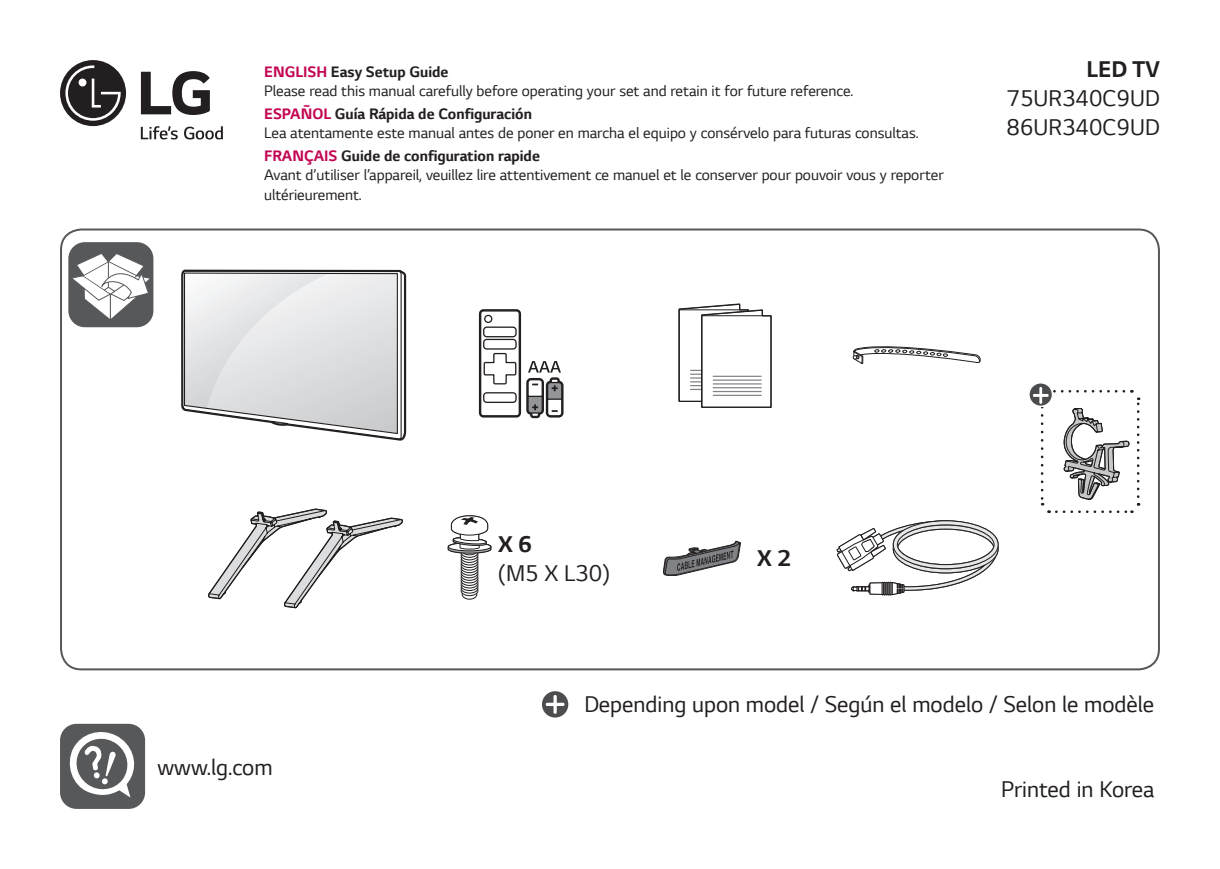
<style>
.page{position:relative;width:1220px;height:869px;background:#fff}
.page>*{position:absolute;margin:0;border:0;box-sizing:border-box;transform-origin:0 0}
.LED_TV___MODEL{font:24px/28.8px "LG Smart";color:#231f20}
.Acc___lg_com{font:24px "LG Smart";color:#231f20}
.t1{font:700 24px "LG Smart";color:#231f20}
.Body{font:16px/19.2px "LG Smart";color:#231f20}
.Langs{font:700 16px "LG Smart";color:#231f20}
.s1{color:#c30552}
.s2{font-weight:700}
</style>
<div class="page">
<svg style="left:181px;top:269px;width:225px;height:171px"></svg>
<svg style="left:479px;top:309px;width:85px;height:109px"></svg>
<svg style="left:678px;top:303px;width:94px;height:105px"></svg>
<hr style="left:713px;top:375px;width:48px;height:2px;background:#808285">
<hr style="left:713px;top:379px;width:48px;height:1px;background:#808285">
<hr style="left:713px;top:383px;width:48px;height:1px;background:#808285">
<hr style="left:713px;top:387px;width:48px;height:1px;background:#808285">
<hr style="left:713px;top:391px;width:48px;height:1px;background:#808285">
<hr style="left:713px;top:394px;width:48px;height:2px;background:#808285">
<svg style="left:853px;top:346px;width:128px;height:18px"></svg>
<svg style="left:1029px;top:383px;width:23px;height:23px"></svg>
<div style="left:1028px;top:382px;width:25px;height:25px;border:2px solid #fff;border-radius:50%"></div>
<svg style="left:1033px;top:387px;width:108px;height:126px"></svg>
<svg style="left:208px;top:508px;width:195px;height:100px"></svg>
<div style="left:462px;top:589px;width:15px;height:10px;border:1px solid #231f20;border-radius:50%"></div>
<svg style="left:461px;top:586px;width:17px;height:9px"></svg>
<div style="left:461px;top:585px;width:17px;height:11px;border:1px solid #231f20;border-radius:50%"></div>
<div style="left:461px;top:583px;width:17px;height:10px;border:1px solid #231f20;border-radius:50%"></div>
<svg style="left:461px;top:581px;width:17px;height:9px"></svg>
<div style="left:461px;top:580px;width:17px;height:11px;border:1px solid #231f20;border-radius:50%"></div>
<svg style="left:461px;top:578px;width:17px;height:10px"></svg>
<div style="left:461px;top:578px;width:17px;height:10px;border:1px solid #231f20;border-radius:50%"></div>
<div style="left:461px;top:575px;width:17px;height:10px;border:1px solid #231f20;border-radius:50%"></div>
<svg style="left:461px;top:573px;width:17px;height:10px"></svg>
<div style="left:461px;top:572px;width:17px;height:11px;border:1px solid #231f20;border-radius:50%"></div>
<div style="left:461px;top:570px;width:17px;height:10px;border:1px solid #231f20;border-radius:50%"></div>
<svg style="left:461px;top:568px;width:17px;height:9px"></svg>
<div style="left:461px;top:567px;width:17px;height:11px;border:1px solid #231f20;border-radius:50%"></div>
<div style="left:461px;top:565px;width:17px;height:10px;border:1px solid #231f20;border-radius:50%"></div>
<svg style="left:461px;top:563px;width:17px;height:9px"></svg>
<div style="left:461px;top:562px;width:17px;height:11px;border:1px solid #231f20;border-radius:50%"></div>
<div style="left:461px;top:560px;width:17px;height:10px;border:1px solid #231f20;border-radius:50%"></div>
<svg style="left:461px;top:558px;width:17px;height:9px"></svg>
<div style="left:461px;top:557px;width:17px;height:11px;border:1px solid #231f20;border-radius:50%"></div>
<div style="left:461px;top:555px;width:17px;height:10px;border:1px solid #231f20;border-radius:50%"></div>
<svg style="left:447px;top:515px;width:45px;height:49px"></svg>
<svg style="left:663px;top:540px;width:78px;height:36px"></svg>
<svg style="left:836px;top:520px;width:163px;height:75px"></svg>
<div style="left:60px;top:723px;width:85px;height:85px;background:#57585a;border-radius:16px"></div>
<svg style="left:65px;top:727px;width:74px;height:70px"></svg>
<div style="left:60px;top:60px;width:66px;height:66px;background:#231f20;border-radius:50%"></div>
<svg style="left:65px;top:65px;width:56px;height:56px"></svg>
<svg style="left:141px;top:126px;width:37px;height:13px"></svg>
<svg style="left:184px;top:126px;width:39px;height:13px"></svg>
<svg style="left:141px;top:71px;width:69px;height:44px"></svg>
<div style="left:68px;top:242px;width:85px;height:85px;background:#57585a;border-radius:16px"></div>
<svg style="left:69px;top:252px;width:83px;height:70px"></svg>
<svg style="left:541px;top:690px;width:28px;height:28px"></svg>
<div style="left:540px;top:689px;width:30px;height:30px;border:2px solid #fff;border-radius:50%"></div>
<svg style="left:546px;top:695px;width:18px;height:18px"></svg>
<p class="Langs" style="left:264px;top:61px;width:186px"><span class="s1">ENGLISH</span> Easy Setup Guide</p>
<p class="Body" style="left:264px;top:81px;width:591px">Please read this manual carefully before operating your set and retain it for future reference.</p>
<p class="Langs" style="left:264px;top:103px;width:269px"><span class="s1">ESPAÑOL</span> Guía Rápida de Configuración</p>
<p class="Body" style="left:264px;top:123px;width:656px">Lea atentamente este manual antes de poner en marcha el equipo y consérvelo para futuras consultas.</p>
<p class="Langs" style="left:264px;top:145px;width:277px"><span class="s1">FRANÇAIS</span> Guide de configuration rapide</p>
<p class="Body" style="left:264px;top:165px;width:681px">Avant d’utiliser l’appareil, veuillez lire attentivement ce manuel et le conserver pour pouvoir vous y reporter ultérieurement.</p>
<p class="LED_TV___MODEL" style="left:1006px;top:54px;width:155px;text-align:right"><span class="s2">LED TV<br></span>75UR340C9UD</p>
<p class="LED_TV___MODEL" style="left:1006px;top:112px;width:155px">86UR340C9UD</p>
<p class="LED_TV___MODEL" style="left:498px;top:528px;width:113px"><span class="s2">X 6<br></span>(M5 X L30)</p>
<p class="t1" style="left:757px;top:542px;width:35px">X 2</p>
<p class="Acc___lg_com" style="left:158px;top:751px;width:117px">www.lg.com</p>
<p class="LED_TV___MODEL" style="left:584px;top:688px;width:571px">Depending upon model / Según el modelo / Selon le modèle</p>
<p class="LED_TV___MODEL" style="left:1001px;top:773px;width:154px">Printed in Korea</p>
</div>
